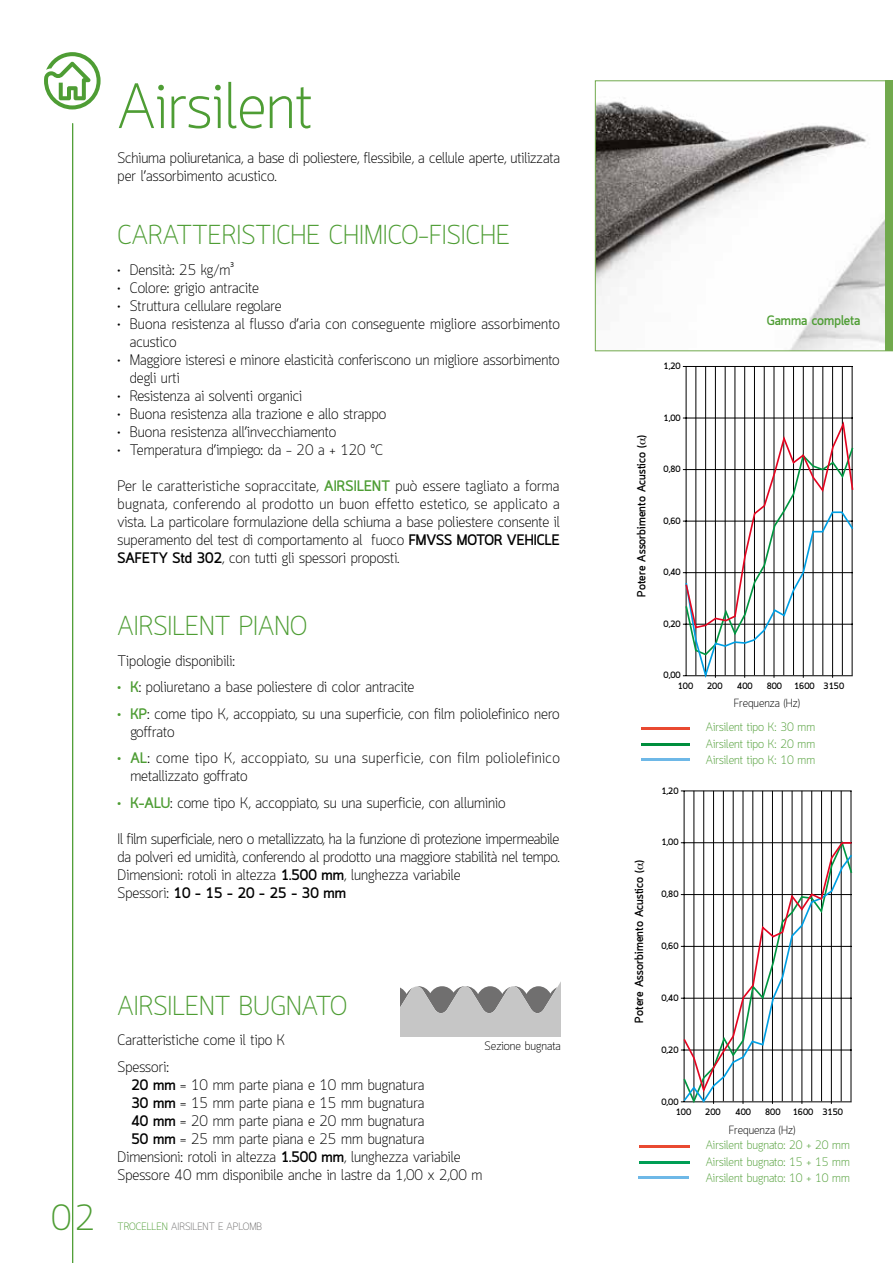
<style>
.page{position:relative;width:893px;height:1263px;background:#fff}
.page>*{position:absolute;margin:0;border:0;box-sizing:border-box;transform-origin:0 0}
.t1{font:300 63px "Quark";color:#4e9d34}
.t2{font:300 36px "Quark";color:#4e9d34}
.t3{font:300 27px "Quark";color:#4e9d34}
.t4{font:300 15px/18px "Quark";color:#000}
.t5{font:300 15px/18px "Quark";letter-spacing:.03em;color:#000}
.t6{font:700 13.5px "Quark";color:#4e9d34}
.t7{font:300 12px/16.5px "Quark";color:#4e9d34;text-align:justify}
.t8{font:300 12px "Quark";color:#000}
.t9{font:700 11.7px "Quark";letter-spacing:.01em;color:#000}
.t10{font:300 11.7px "Quark";color:#000}
.t11{font:300 10.5px "Quark";letter-spacing:-.005em;color:#706f6f}
.t12{font:700 9.15px/10.8px "Quark";color:#000}
.t13{font:700 9px/10.8px "Quark";color:#000}
.s1{font-weight:700;color:#4e9d34}
.s2{font-weight:700}
.s3{color:#4e9d34}
</style>
<div class="page">
<hr style="left:639px;top:1145px;width:50px;height:2px;background:#e94931">
<hr style="left:639px;top:1161px;width:50px;height:2px;background:#009e55">
<hr style="left:639px;top:1177px;width:50px;height:2px;background:#6eb8e7">
<hr style="left:642px;top:727px;width:48px;height:2px;background:#e94931">
<hr style="left:641px;top:743px;width:49px;height:2px;background:#008e3d">
<hr style="left:641px;top:759px;width:48px;height:2px;background:#6eb8e7">
<img style="left:597px;top:82px;width:289px;height:267px">
<div style="left:595px;top:80px;width:298px;height:271px;border:1px solid #71a94d"></div>
<hr style="left:72px;top:123px;width:1px;height:1140px;background:#4e9d34">
<svg style="left:44px;top:52px;width:57px;height:57px"></svg>
<div style="left:886px;top:81px;width:7px;height:270px;background:#71a94d"></div>
<hr style="left:842px;top:366px;width:1px;height:309px;background:#000">
<hr style="left:832px;top:366px;width:1px;height:312px;background:#000">
<hr style="left:823px;top:366px;width:1px;height:309px;background:#000">
<hr style="left:813px;top:366px;width:1px;height:309px;background:#000">
<hr style="left:803px;top:366px;width:1px;height:312px;background:#000">
<hr style="left:793px;top:366px;width:1px;height:309px;background:#000">
<hr style="left:783px;top:366px;width:1px;height:309px;background:#000">
<hr style="left:774px;top:366px;width:1px;height:312px;background:#000">
<hr style="left:764px;top:366px;width:1px;height:309px;background:#000">
<hr style="left:754px;top:366px;width:1px;height:309px;background:#000">
<hr style="left:744px;top:366px;width:1px;height:312px;background:#000">
<hr style="left:735px;top:366px;width:1px;height:309px;background:#000">
<hr style="left:725px;top:366px;width:1px;height:309px;background:#000">
<hr style="left:715px;top:366px;width:1px;height:312px;background:#000">
<hr style="left:705px;top:366px;width:1px;height:309px;background:#000">
<hr style="left:696px;top:366px;width:1px;height:309px;background:#000">
<hr style="left:683px;top:675px;width:170px;height:1px;background:#000">
<hr style="left:683px;top:366px;width:170px;height:1px;background:#000">
<hr style="left:683px;top:624px;width:170px;height:1px;background:#000">
<hr style="left:683px;top:572px;width:170px;height:1px;background:#000">
<hr style="left:683px;top:521px;width:170px;height:1px;background:#000">
<hr style="left:683px;top:469px;width:170px;height:1px;background:#000">
<hr style="left:683px;top:418px;width:170px;height:1px;background:#000">
<hr style="left:852px;top:366px;width:1px;height:309px;background:#000">
<hr style="left:686px;top:366px;width:1px;height:310px;background:#000">
<svg style="left:684px;top:418px;width:169px;height:260px"></svg>
<hr style="left:841px;top:791px;width:1px;height:310px;background:#000">
<hr style="left:831px;top:791px;width:1px;height:313px;background:#000">
<hr style="left:821px;top:791px;width:1px;height:310px;background:#000">
<hr style="left:811px;top:791px;width:1px;height:310px;background:#000">
<hr style="left:802px;top:791px;width:1px;height:313px;background:#000">
<hr style="left:792px;top:791px;width:1px;height:310px;background:#000">
<hr style="left:782px;top:791px;width:1px;height:310px;background:#000">
<hr style="left:772px;top:791px;width:1px;height:313px;background:#000">
<hr style="left:762px;top:791px;width:1px;height:310px;background:#000">
<hr style="left:753px;top:791px;width:1px;height:310px;background:#000">
<hr style="left:743px;top:791px;width:1px;height:313px;background:#000">
<hr style="left:733px;top:791px;width:1px;height:310px;background:#000">
<hr style="left:723px;top:791px;width:1px;height:310px;background:#000">
<hr style="left:713px;top:791px;width:1px;height:313px;background:#000">
<hr style="left:703px;top:791px;width:1px;height:310px;background:#000">
<hr style="left:694px;top:791px;width:1px;height:310px;background:#000">
<hr style="left:681px;top:1101px;width:171px;height:1px;background:#000">
<hr style="left:681px;top:790px;width:171px;height:1px;background:#000">
<hr style="left:681px;top:1050px;width:171px;height:1px;background:#000">
<hr style="left:681px;top:998px;width:171px;height:1px;background:#000">
<hr style="left:681px;top:946px;width:171px;height:1px;background:#000">
<hr style="left:681px;top:894px;width:171px;height:1px;background:#000">
<hr style="left:681px;top:842px;width:171px;height:1px;background:#000">
<hr style="left:851px;top:791px;width:1px;height:310px;background:#000">
<hr style="left:684px;top:791px;width:1px;height:311px;background:#000">
<svg style="left:682px;top:841px;width:170px;height:263px"></svg>
<svg style="left:400px;top:982px;width:161px;height:55px"></svg>
<h1 class="t1" style="left:118px;top:70px;width:197px">Airsilent</h1>
<p class="t4" style="left:118px;top:150px;width:444px">Schiuma poliuretanica, a base di poliestere, flessibile, a cellule aperte, utilizzata per l’assorbimento acustico.</p>
<h3 class="t3" style="left:118px;top:219px;width:394px">CARATTERISTICHE CHIMICO-FISICHE</h3>
<p class="t4" style="left:118px;top:262px;width:118px">• Densità: 25 kg/m³</p>
<p class="t4" style="left:118px;top:280px;width:143px">• Colore: grigio antracite</p>
<p class="t4" style="left:118px;top:298px;width:166px">• Struttura cellulare regolare</p>
<p class="t4" style="left:130px;top:316px;width:432px;text-indent:-12px">• Buona resistenza al flusso d’aria con conseguente migliore assorbimento acustico</p>
<p class="t4" style="left:130px;top:352px;width:431px;text-indent:-12px">• Maggiore isteresi e minore elasticità conferiscono un migliore assorbimento degli urti</p>
<p class="t4" style="left:118px;top:388px;width:186px">• Resistenza ai solventi organici</p>
<p class="t4" style="left:118px;top:406px;width:270px">• Buona resistenza alla trazione e allo strappo</p>
<p class="t4" style="left:118px;top:424px;width:220px">• Buona resistenza all’invecchiamento</p>
<p class="t4" style="left:118px;top:442px;width:267px">• Temperatura d’impiego: da - 20 a + 120 °C</p>
<p class="t4" style="left:118px;top:478px;width:444px;text-align:justify">Per le caratteristiche sopraccitate, <span class="s1">AIRSILENT</span> può essere tagliato a forma bugnata, conferendo al prodotto un buon effetto estetico, se applicato a vista. La particolare formulazione della schiuma a base poliestere consente il superamento del test di comportamento al fuoco <span class="s2">FMVSS MOTOR VEHICLE SAFETY Std 302</span>, con tutti gli spessori proposti.</p>
<h3 class="t3" style="left:118px;top:610px;width:191px">AIRSILENT PIANO</h3>
<p class="t4" style="left:118px;top:653px;width:119px">Tipologie disponibili:</p>
<p class="t4" style="left:118px;top:679px;width:298px"><span class="s1">• K</span>: poliuretano a base poliestere di color antracite</p>
<p class="t4" style="left:130px;top:706px;width:431px;text-indent:-13px"><span class="s1">• KP</span>: come tipo K, accoppiato, su una superficie, con film poliolefinico nero goffrato</p>
<p class="t5" style="left:130px;top:750px;width:431px;text-indent:-13px"><span class="s1">• AL</span>: come tipo K, accoppiato, su una superficie, con film poliolefinico metallizzato goffrato</p>
<p class="t4" style="left:118px;top:795px;width:389px"><span class="s1">• K-ALU</span>: come tipo K, accoppiato, su una superficie, con alluminio</p>
<p class="t4" style="left:118px;top:831px;width:444px">Il film superficiale, nero o metallizzato, ha la funzione di protezione impermeabile da polveri ed umidità, conferendo al prodotto una maggiore stabilità nel tempo.<br>Dimensioni: rotoli in altezza <span class="s2">1.500 mm</span>, lunghezza variabile<br>Spessori: <span class="s2">10 - 15 - 20 - 25 - 30 mm</span></p>
<h2 class="t2" style="left:51px;top:1197px;width:46px">02</h2>
<h3 class="t3" style="left:118px;top:990px;width:231px">AIRSILENT BUGNATO</h3>
<p class="t4" style="left:118px;top:1028px;width:169px;line-height:26.5px">Caratteristiche come il tipo K<br>Spessori:</p>
<p class="t4" style="left:131px;top:1077px;width:294px"><span class="s2">20 mm</span> = 10 mm parte piana e 10 mm bugnatura</p>
<p class="t4" style="left:131px;top:1095px;width:294px"><span class="s2">30 mm</span> = 15 mm parte piana e 15 mm bugnatura</p>
<p class="t4" style="left:131px;top:1113px;width:294px"><span class="s2">40 mm</span> = 20 mm parte piana e 20 mm bugnatura</p>
<p class="t4" style="left:131px;top:1131px;width:294px"><span class="s2">50 mm</span> = 25 mm parte piana e 25 mm bugnatura</p>
<p class="t4" style="left:118px;top:1149px;width:345px">Dimensioni: rotoli in altezza <span class="s2">1.500 mm</span>, lunghezza variabile</p>
<p class="t4" style="left:118px;top:1167px;width:366px">Spessore 40 mm disponibile anche in lastre da 1,00 x 2,00 m</p>
<p class="t8" style="left:485px;top:1039px;width:78px">Sezione bugnata</p>
<p class="t11" style="left:118px;top:1220px;width:146px"><span class="s3">TROCELLEN</span> AIRSILENT E APLOMB</p>
<p class="t13" style="left:664px;top:361px;width:19px">1,20</p>
<p class="t9" style="left:634px;top:597px;width:164px;rotate:-90deg">Potere Assorbimento Acustico ( )</p>
<p class="t13" style="left:664px;top:413px;width:19px">1,00</p>
<p class="t13" style="left:664px;top:465px;width:19px">0,80</p>
<p class="t13" style="left:664px;top:516px;width:19px">0,60</p>
<p class="t13" style="left:664px;top:568px;width:19px">0,40</p>
<p class="t13" style="left:664px;top:619px;width:19px">0,20</p>
<p class="t6" style="left:767px;top:312px;width:95px">Gamma completa</p>
<p class="t13" style="left:678px;top:671px;width:17px;text-indent:-14px">0,00<br>100</p>
<p class="t13" style="left:707px;top:681px;width:17px">200</p>
<p class="t13" style="left:737px;top:681px;width:17px">400</p>
<p class="t13" style="left:767px;top:681px;width:17px">800</p>
<p class="t13" style="left:794px;top:681px;width:51px">1600 3150</p>
<p class="t10" style="left:734px;top:696px;width:68px">Frequenza (Hz)</p>
<p class="t12" style="left:661px;top:786px;width:19px">1,20</p>
<p class="t7" style="left:706px;top:720px;width:111px">Airsilent tipo K: 30 mm Airsilent tipo K: 20 mm Airsilent tipo K: 10 mm</p>
<p class="t9" style="left:632px;top:1023px;width:164px;rotate:-90deg">Potere Assorbimento Acustico ( )</p>
<p class="t12" style="left:661px;top:838px;width:19px">1,00</p>
<p class="t12" style="left:661px;top:889px;width:19px">0,80</p>
<p class="t12" style="left:661px;top:941px;width:19px">0,60</p>
<p class="t12" style="left:661px;top:993px;width:19px">0,40</p>
<p class="t12" style="left:661px;top:1045px;width:19px">0,20</p>
<p class="t12" style="left:676px;top:1097px;width:17px;text-indent:-14px">0,00<br>100</p>
<p class="t12" style="left:705px;top:1108px;width:17px">200</p>
<p class="t12" style="left:735px;top:1108px;width:17px">400</p>
<p class="t12" style="left:765px;top:1108px;width:17px">800</p>
<p class="t12" style="left:793px;top:1108px;width:52px">1600 3150</p>
<p class="t10" style="left:729px;top:1123px;width:68px">Frequenza (Hz)</p>
<p class="t7" style="left:706px;top:1138px;width:146px">Airsilent bugnato: 20 + 20 mm Airsilent bugnato: 15 + 15 mm Airsilent bugnato: 10 + 10 mm</p>
</div>
